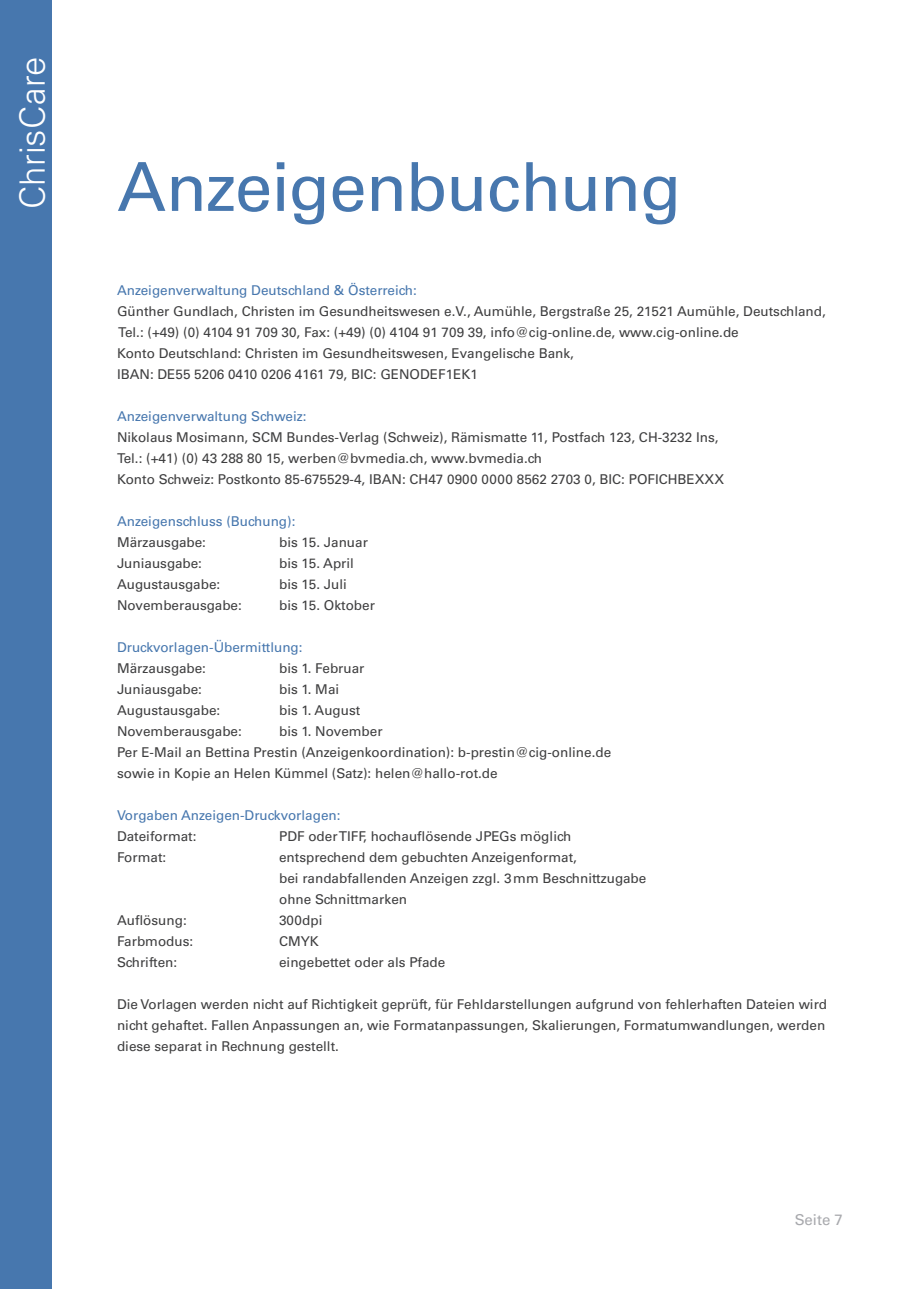
<style>
.page{position:relative;width:919px;height:1289px;background:#fff}
.page>*{position:absolute;margin:0;border:0;box-sizing:border-box;transform-origin:0 0}
.t1{font:67.5px "Univers LT Std";letter-spacing:-.015em;color:#4777ae}
.t2{font:300 34.8px "Univers LT Std";letter-spacing:.005em;color:#fff}
.t3{font:15px "Univers LT Std";color:#a8a9ad}
.t4{font:13.5px/21px "Univers LT Std";color:#3e3e3f}
.t5{font:13.5px "Univers LT Std";color:#4777ae}
</style>
<div class="page">
<div style="left:0;top:0;width:51px;height:1288px;background:#4777ae"></div>
<h2 class="t2" style="left:11px;top:209px;width:155px;rotate:-90deg">ChrisCare</h2>
<h1 class="t1" style="left:117px;top:147px;width:565px">Anzeigenbuchung</h1>
<p class="t5" style="left:117px;top:282px;width:301px">Anzeigenverwaltung Deutschland &amp; Österreich:</p>
<p class="t4" style="left:117px;top:301px;width:710px">Günther Gundlach, Christen im Gesundheitswesen e.V., Aumühle, Bergstraße 25, 21521 Aumühle, Deutschland, Tel.: (+49) (0) 4104 91 709 30, Fax: (+49) (0) 4104 91 709 39, info@cig-online.de, www.cig-online.de<br>Konto Deutschland: Christen im Gesundheitswesen, Evangelische Bank,<br>IBAN: DE55 5206 0410 0206 4161 79, BIC: GENODEF1EK1</p>
<p class="t5" style="left:117px;top:408px;width:191px">Anzeigenverwaltung Schweiz:</p>
<p class="t4" style="left:117px;top:427px;width:608px">Nikolaus Mosimann, SCM Bundes-Verlag (Schweiz), Rämismatte 11, Postfach 123, CH-3232 Ins,<br>Tel.: (+41) (0) 43 288 80 15, werben@bvmedia.ch, www.bvmedia.ch<br>Konto Schweiz: Postkonto 85-675529-4, IBAN: CH47 0900 0000 8562 2703 0, BIC: POFICHBEXXX</p>
<p class="t5" style="left:117px;top:513px;width:180px">Anzeigenschluss (Buchung):</p>
<p class="t4" style="left:117px;top:532px;width:90px">Märzausgabe:</p>
<p class="t4" style="left:279px;top:532px;width:90px">bis 15. Januar</p>
<p class="t4" style="left:117px;top:553px;width:86px">Juniausgabe:</p>
<p class="t4" style="left:279px;top:553px;width:76px">bis 15. April</p>
<p class="t4" style="left:117px;top:574px;width:105px">Augustausgabe:</p>
<p class="t4" style="left:279px;top:574px;width:69px">bis 15. Juli</p>
<p class="t4" style="left:117px;top:595px;width:126px">Novemberausgabe:</p>
<p class="t4" style="left:279px;top:595px;width:97px">bis 15. Oktober</p>
<p class="t5" style="left:117px;top:639px;width:187px">Druckvorlagen-Übermittlung:</p>
<p class="t4" style="left:117px;top:658px;width:90px">Märzausgabe:</p>
<p class="t4" style="left:279px;top:658px;width:87px">bis 1. Februar</p>
<p class="t4" style="left:117px;top:679px;width:86px">Juniausgabe:</p>
<p class="t4" style="left:279px;top:679px;width:62px">bis 1. Mai</p>
<p class="t4" style="left:117px;top:700px;width:105px">Augustausgabe:</p>
<p class="t4" style="left:279px;top:700px;width:83px">bis 1. August</p>
<p class="t4" style="left:117px;top:721px;width:126px">Novemberausgabe:</p>
<p class="t4" style="left:117px;top:721px;width:495px;text-indent:162px">bis 1. November<br>Per E-Mail an Bettina Prestin (Anzeigenkoordination): b-prestin@cig-online.de sowie in Kopie an Helen Kümmel (Satz): helen@hallo-rot.de</p>
<p class="t5" style="left:117px;top:807px;width:225px">Vorgaben Anzeigen-Druckvorlagen:</p>
<p class="t4" style="left:117px;top:826px;width:81px">Dateiformat:</p>
<p class="t4" style="left:279px;top:826px;width:294px">PDF oder TIFF, hochauflösende JPEGs möglich</p>
<p class="t4" style="left:117px;top:847px;width:51px">Format:</p>
<p class="t4" style="left:279px;top:847px;width:368px">entsprechend dem gebuchten Anzeigenformat,<br>bei randabfallenden Anzeigen zzgl. 3mm Beschnittzugabe ohne Schnittmarken</p>
<p class="t4" style="left:117px;top:910px;width:71px">Auflösung:</p>
<p class="t4" style="left:279px;top:910px;width:45px">300dpi</p>
<p class="t4" style="left:117px;top:931px;width:78px">Farbmodus:</p>
<p class="t4" style="left:279px;top:931px;width:41px">CMYK</p>
<p class="t4" style="left:117px;top:952px;width:62px">Schriften:</p>
<p class="t4" style="left:279px;top:952px;width:168px">eingebettet oder als Pfade</p>
<p class="t4" style="left:117px;top:994px;width:711px">Die Vorlagen werden nicht auf Richtigkeit geprüft, für Fehldarstellungen aufgrund von fehlerhaften Dateien wird nicht gehaftet. Fallen Anpassungen an, wie Formatanpassungen, Skalierungen, Formatumwandlungen, werden diese separat in Rechnung gestellt.</p>
<p class="t3" style="left:794px;top:1210px;width:50px">Seite 7</p>
</div>
